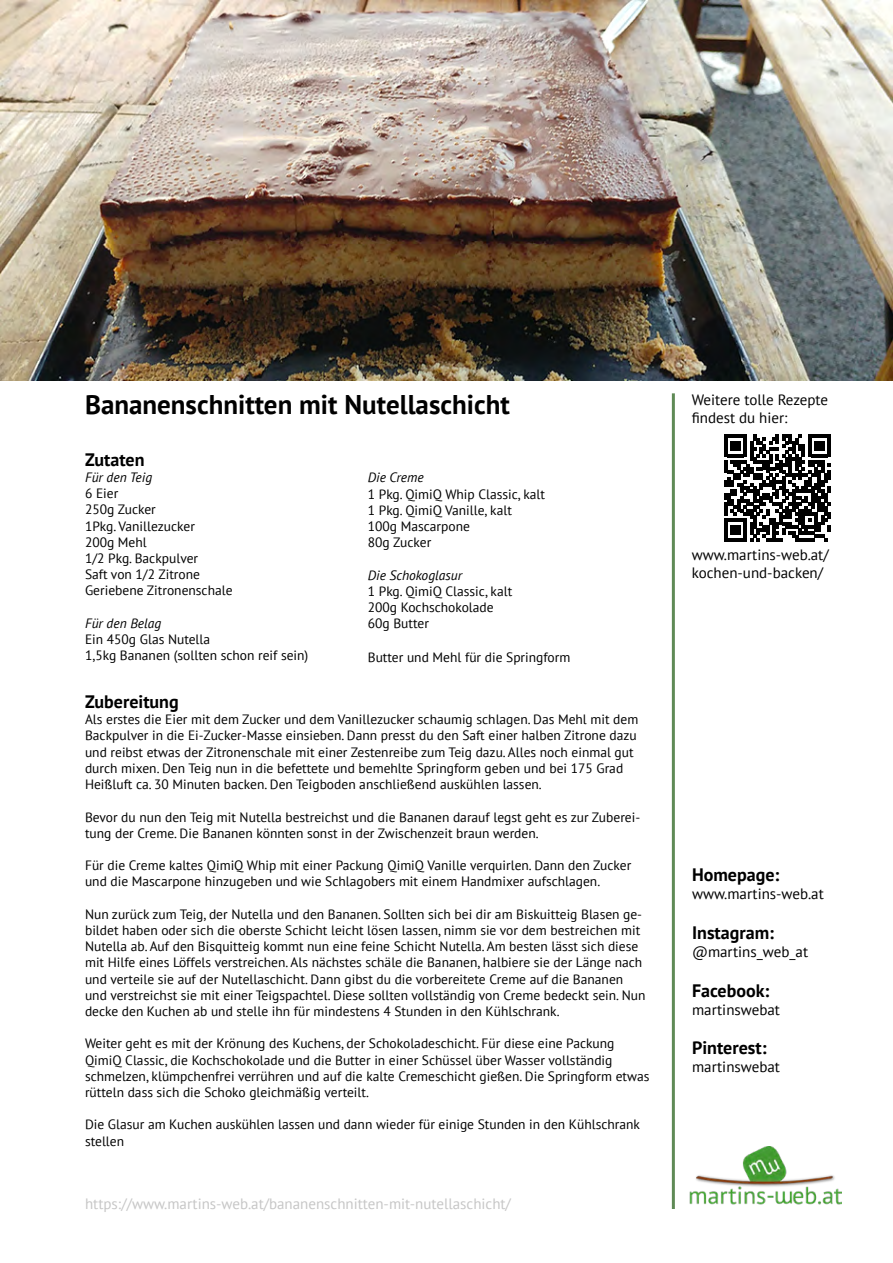
<style>
.page{position:relative;width:893px;height:1263px;background:#fff}
.page>*{position:absolute;margin:0;border:0;box-sizing:border-box;transform-origin:0 0}
.t1{font:700 27px "PT Sans";color:#000}
.t2{font:700 18px "PT Sans";color:#000}
.t3{font:15px/18px "PT Sans";color:#000}
.t4{font:15px "PT Sans";color:#c6c6c6}
.t5{font:13.5px/16.2px "PT Sans";color:#000}
.t6{font:italic 13.5px "PT Sans";color:#000}
</style>
<div class="page">
<img style="left:689px;top:1146px;width:152px;height:59px">
<hr style="left:672px;top:393px;width:3px;height:816px;background:#5f8a56">
<svg style="left:724px;top:435px;width:107px;height:106px"></svg>
<img style="left:0;top:0;width:893px;height:380px">
<h1 class="t1" style="left:85px;top:387px;width:426px">Bananenschnitten mit Nutellaschicht</h1>
<h2 class="t2" style="left:85px;top:447px;width:61px">Zutaten</h2>
<p class="t6" style="left:85px;top:469px;width:69px">Für den Teig</p>
<p class="t5" style="left:85px;top:485px;width:149px">6 Eier<br>250g Zucker<br>1Pkg. Vanillezucker<br>200g Mehl<br>1/2 Pkg. Backpulver<br>Saft von 1/2 Zitrone<br>Geriebene Zitronenschale</p>
<p class="t6" style="left:85px;top:614px;width:78px">Für den Belag</p>
<p class="t5" style="left:85px;top:631px;width:225px">Ein 450g Glas Nutella<br>1,5kg Bananen (sollten schon reif sein)</p>
<p class="t6" style="left:368px;top:469px;width:57px">Die Creme</p>
<p class="t5" style="left:368px;top:485px;width:179px">1 Pkg. QimiQ Whip Classic, kalt<br>1 Pkg. QimiQ Vanille, kalt<br>100g Mascarpone<br>80g Zucker</p>
<p class="t6" style="left:368px;top:566px;width:96px">Die Schokoglasur</p>
<p class="t5" style="left:368px;top:583px;width:146px">1 Pkg. QimiQ Classic, kalt<br>200g Kochschokolade<br>60g Butter</p>
<p class="t5" style="left:368px;top:649px;width:204px">Butter und Mehl für die Springform</p>
<h2 class="t2" style="left:85px;top:690px;width:95px">Zubereitung</h2>
<p class="t5" style="left:85px;top:711px;width:555px">Als erstes die Eier mit dem Zucker und dem Vanillezucker schaumig schlagen. Das Mehl mit dem Backpulver in die Ei-Zucker-Masse einsieben. Dann presst du den Saft einer halben Zitrone dazu und reibst etwas der Zitronenschale mit einer Zestenreibe zum Teig dazu. Alles noch einmal gut durch mixen. Den Teig nun in die befettete und bemehlte Springform geben und bei 175 Grad Heißluft ca. 30 Minuten backen. Den Teigboden anschließend auskühlen lassen.</p>
<p class="t5" style="left:85px;top:808px;width:557px">Bevor du nun den Teig mit Nutella bestreichst und die Bananen darauf legst geht es zur Zuberei&shy;tung der Creme. Die Bananen könnten sonst in der Zwischenzeit braun werden.</p>
<p class="t5" style="left:85px;top:857px;width:548px">Für die Creme kaltes QimiQ Whip mit einer Packung QimiQ Vanille verquirlen. Dann den Zucker und die Mascarpone hinzugeben und wie Schlagobers mit einem Handmixer aufschlagen.</p>
<p class="t5" style="left:85px;top:905px;width:562px">Nun zurück zum Teig, der Nutella und den Bananen. Sollten sich bei dir am Biskuitteig Blasen ge&shy;bildet haben oder sich die oberste Schicht leicht lösen lassen, nimm sie vor dem bestreichen mit Nutella ab. Auf den Bisquitteig kommt nun eine feine Schicht Nutella. Am besten lässt sich diese mit Hilfe eines Löffels verstreichen. Als nächstes schäle die Bananen, halbiere sie der Länge nach und verteile sie auf der Nutellaschicht. Dann gibst du die vorbereitete Creme auf die Bananen und verstreichst sie mit einer Teigspachtel. Diese sollten vollständig von Creme bedeckt sein. Nun decke den Kuchen ab und stelle ihn für mindestens 4 Stunden in den Kühlschrank.</p>
<p class="t5" style="left:85px;top:1035px;width:566px">Weiter geht es mit der Krönung des Kuchens, der Schokoladeschicht. Für diese eine Packung QimiQ Classic, die Kochschokolade und die Butter in einer Schüssel über Wasser vollständig schmelzen, klümpchenfrei verrühren und auf die kalte Cremeschicht gießen. Die Springform etwas rütteln dass sich die Schoko gleichmäßig verteilt.</p>
<p class="t5" style="left:85px;top:1116px;width:557px">Die Glasur am Kuchen auskühlen lassen und dann wieder für einige Stunden in den Kühlschrank stellen</p>
<p class="t4" style="left:85px;top:1194px;width:427px">https://www.martins-web.at/bananenschnitten-mit-nutellaschicht/</p>
<p class="t3" style="left:692px;top:390px;width:138px">Weitere tolle Rezepte findest du hier:</p>
<p class="t3" style="left:692px;top:545px;width:138px">www.martins-web.at/ kochen-und-backen/</p>
<h2 class="t2" style="left:692px;top:863px;width:89px">Homepage:</h2>
<p class="t3" style="left:692px;top:885px;width:133px">www.martins-web.at</p>
<h2 class="t2" style="left:692px;top:921px;width:83px">Instagram:</h2>
<p class="t3" style="left:692px;top:942px;width:118px">@martins_web_at</p>
<h2 class="t2" style="left:692px;top:978px;width:79px">Facebook:</h2>
<p class="t3" style="left:692px;top:1000px;width:89px">martinswebat</p>
<h2 class="t2" style="left:692px;top:1036px;width:76px">Pinterest:</h2>
<p class="t3" style="left:692px;top:1057px;width:89px">martinswebat</p>
</div>
